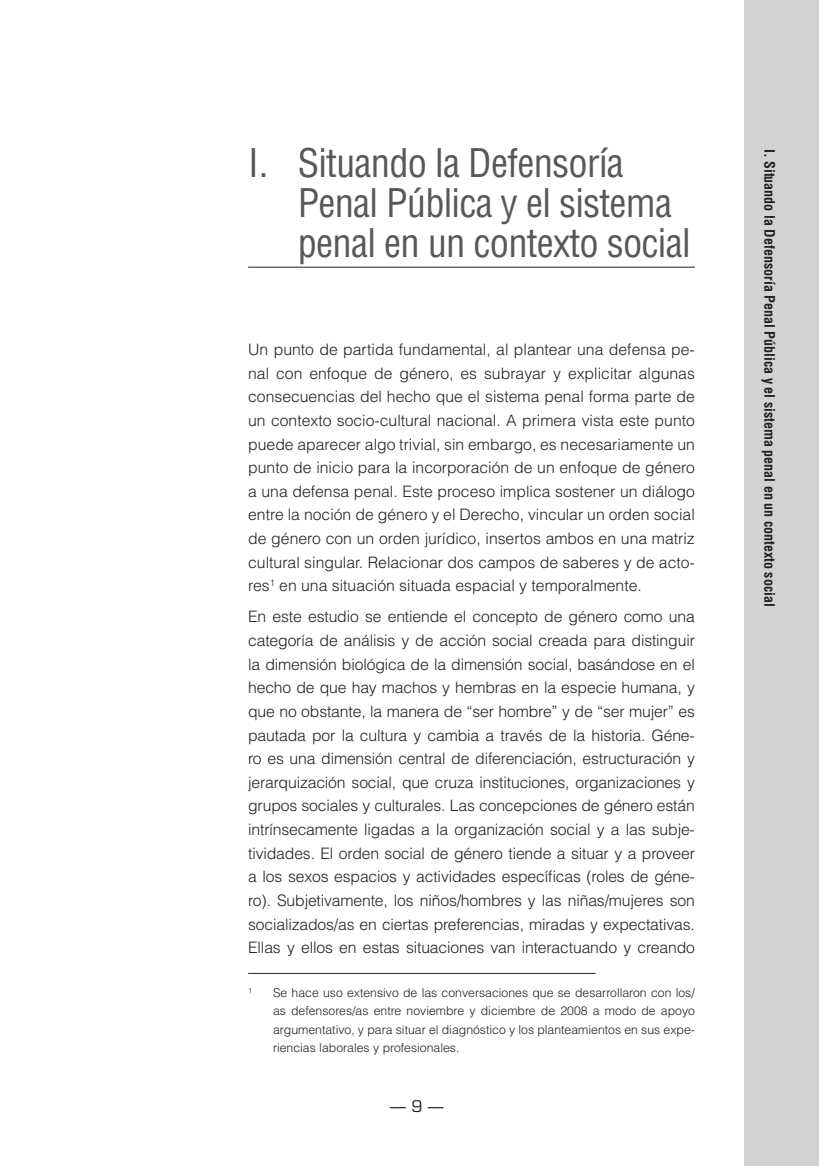
<style>
.page{position:relative;width:819px;height:1166px;background:#fff}
.page>*{position:absolute;margin:0;border:0;box-sizing:border-box;transform-origin:0 0}
.t1{font:condensed 38.5px/40.2px "Helvetica LT Std";letter-spacing:-.02em;color:#57585a}
.t2{font:300 15.75px/23.6px "Helvetica LT Std";letter-spacing:-.005em;color:#231f20;text-align:justify}
.t3{font:15.75px "Eurostile LT Std";color:#231f20}
.t4{font:700 condensed 14px "Helvetica LT Std";color:#231f20}
.t5{font:300 12.25px/18.4px "Helvetica LT Std";color:#231f20;text-align:justify}
.t6{font:300 7.17px "Helvetica LT Std";color:#231f20}
</style>
<div class="page">
<div style="left:744px;top:0;width:75px;height:1166px;background:#d1d2d4"></div>
<hr style="left:248px;top:267px;width:446px;height:1px;background:#231f20">
<hr style="left:248px;top:973px;width:347px;height:1px;background:#231f20">
<h1 class="t1" style="left:298px;top:142px;width:394px;text-indent:-50px">I. Situando la Defensoría<br>Penal Pública y el sistema penal en un contexto social</h1>
<p class="t2" style="left:248px;top:337px;width:448px">Un punto de partida fundamental, al plantear una defensa pe&shy;nal con enfoque de género, es subrayar y explicitar algunas consecuencias del hecho que el sistema penal forma parte de un contexto socio-cultural nacional. A primera vista este punto puede aparecer algo trivial, sin embargo, es necesariamente un punto de inicio para la incorporación de un enfoque de género a una defensa penal. Este proceso implica sostener un diálogo entre la noción de género y el Derecho, vincular un orden social de género con un orden jurídico, insertos ambos en una matriz cultural singular. Relacionar dos campos de saberes y de acto&shy;res<sup>1</sup> en una situación situada espacial y temporalmente.</p>
<p class="t2" style="left:248px;top:605px;width:448px">En este estudio se entiende el concepto de género como una categoría de análisis y de acción social creada para distinguir la dimensión biológica de la dimensión social, basándose en el hecho de que hay machos y hembras en la especie humana, y que no obstante, la manera de “ser hombre” y de “ser mujer” es pautada por la cultura y cambia a través de la historia. Géne&shy;ro es una dimensión central de diferenciación, estructuración y jerarquización social, que cruza instituciones, organizaciones y grupos sociales y culturales. Las concepciones de género están intrínsecamente ligadas a la organización social y a las subje&shy;tividades. El orden social de género tiende a situar y a proveer a los sexos espacios y actividades específicas (roles de géne&shy;ro). Subjetivamente, los niños/hombres y las niñas/mujeres son socializados/as en ciertas preferencias, miradas y expectativas.<br>Ellas y ellos en estas situaciones van interactuando y creando</p>
<p class="t6" style="left:248px;top:985px;width:5px">1</p>
<p class="t5" style="left:273px;top:983px;width:423px">Se hace uso extensivo de las conversaciones que se desarrollaron con los/ as defensores/as entre noviembre y diciembre de 2008 a modo de apoyo argumentativo, y para situar el diagnóstico y los planteamientos en sus expe&shy;riencias laborales y profesionales.</p>
<p class="t3" style="left:390px;top:1096px;width:55px">— 9 —</p>
<p class="t4" style="left:778px;top:149px;width:459px;rotate:90deg">I. Situando la Defensoría Penal Pública y el sistema penal en un contexto social</p>
</div>
